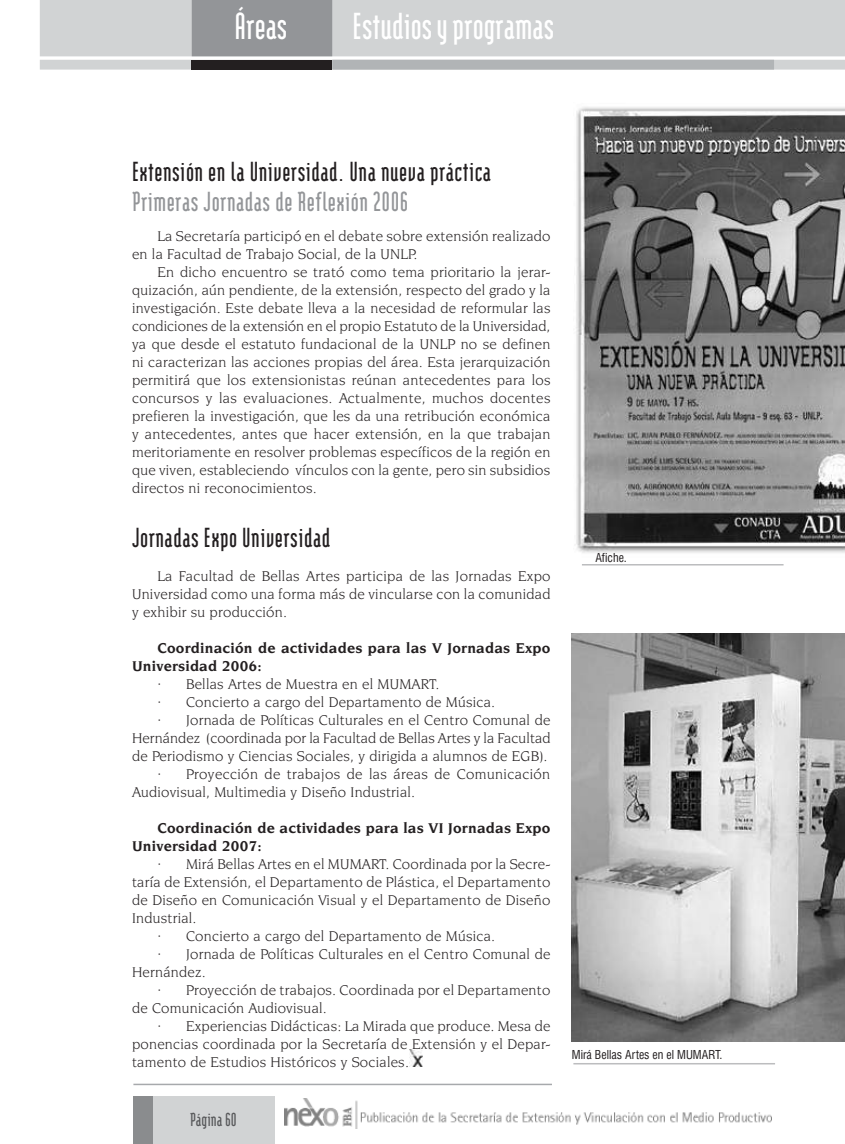
<style>
.page{position:relative;width:845px;height:1144px;background:#fff}
.page>*{position:absolute;margin:0;border:0;box-sizing:border-box;transform-origin:0 0}
.t1{font:700 45px "Modula";color:#fff}
.t2{font:700 33px "Modula";letter-spacing:.015em;color:#231f20}
.t3{font:700 33px "Modula";letter-spacing:.015em;color:#939598}
.t4{font:700 22.5px "Modula";color:#58595b}
.t5{font:15px/18px "Novarese IT Cby BT";letter-spacing:.015em;color:#231f20;text-align:justify}
.t6{font:700 15px/18px "Novarese IT Cby BT";letter-spacing:.015em;color:#231f20}
.t7{font:condensed 12px "Swiss 721 BT";color:#231f20}
</style>
<div class="page">
<svg style="left:40px;top:0;width:804px;height:70px;background:#c9cbcc"></svg>
<div style="left:192px;top:60px;width:140px;height:10px;background:#231f20"></div>
<div style="left:333px;top:61px;width:440px;height:8px;background:#b1b4b6"></div>
<div style="left:332px;top:60px;width:441px;height:10px;border:2px solid #b1b4b6"></div>
<img style="left:284px;top:1099px;width:487px;height:30px">
<div style="left:133px;top:1096px;width:141px;height:48px;background:#d1d3d4"></div>
<hr style="left:133px;top:1084px;width:418px;height:1px;background:#a7a9ac">
<div style="left:133px;top:1096px;width:19px;height:48px;background:#8a8c8e"></div>
<img style="left:571px;top:633px;width:273px;height:408px">
<img style="left:575px;top:107px;width:269px;height:446px">
<hr style="left:581px;top:564px;width:202px;height:2px;background:#bcbdbf">
<hr style="left:573px;top:1063px;width:201px;height:1px;background:#bcbdbf">
<img style="left:409px;top:1050px;width:13px;height:17px">
<h1 class="t1" style="left:234px;top:5px;width:54px">Áreas</h1>
<h1 class="t1" style="left:352px;top:5px;width:203px">Estudios y programas</h1>
<h2 class="t2" style="left:132px;top:156px;width:360px">Extensión en la Universidad. Una nueva práctica</h2>
<h2 class="t3" style="left:132px;top:186px;width:277px">Primeras Jornadas de Reflexión 2006</h2>
<p class="t5" style="left:132px;top:227px;width:420px;text-indent:26px">La Secretaría participó en el debate sobre extensión realizado en la Facultad de Trabajo Social, de la UNLP.</p>
<p class="t5" style="left:132px;top:263px;width:420px;text-indent:26px">En dicho encuentro se trató como tema prioritario la jerar&shy;quización, aún pendiente, de la extensión, respecto del grado y la investigación. Este debate lleva a la necesidad de reformular las condiciones de la extensión en el propio Estatuto de la Universidad, ya que desde el estatuto fundacional de la UNLP no se definen ni caracterizan las acciones propias del área. Esta jerarquización permitirá que los extensionistas reúnan antecedentes para los concursos y las evaluaciones. Actualmente, muchos docentes prefieren la investigación, que les da una retribución económica y antecedentes, antes que hacer extensión, en la que trabajan meritoriamente en resolver problemas específicos de la región en que viven, estableciendo vínculos con la gente, pero sin subsidios directos ni reconocimientos.</p>
<h2 class="t2" style="left:132px;top:522px;width:200px">Jornadas Expo Universidad</h2>
<p class="t5" style="left:132px;top:567px;width:420px;text-indent:26px">La Facultad de Bellas Artes participa de las Jornadas Expo Universidad como una forma más de vincularse con la comunidad y exhibir su producción.</p>
<p class="t6" style="left:132px;top:638px;width:420px;text-indent:26px">Coordinación de actividades para las V Jornadas Expo<br>Universidad 2006:</p>
<p class="t5" style="left:157px;top:675px;width:283px">· Bellas Artes de Muestra en el MUMART.</p>
<p class="t5" style="left:157px;top:693px;width:339px">· Concierto a cargo del Departamento de Música.</p>
<p class="t5" style="left:157px;top:711px;width:394px">· Jornada de Políticas Culturales en el Centro Comunal de</p>
<p class="t5" style="left:132px;top:729px;width:420px">Hernández (coordinada por la Facultad de Bellas Artes y la Facultad</p>
<p class="t5" style="left:132px;top:747px;width:417px">de Periodismo y Ciencias Sociales, y dirigida a alumnos de EGB).</p>
<p class="t5" style="left:157px;top:765px;width:394px">· Proyección de trabajos de las áreas de Comunicación</p>
<p class="t5" style="left:132px;top:783px;width:284px">Audiovisual, Multimedia y Diseño Industrial.</p>
<p class="t6" style="left:132px;top:818px;width:420px;text-indent:26px">Coordinación de actividades para las VI Jornadas Expo<br>Universidad 2007:</p>
<p class="t5" style="left:157px;top:855px;width:394px">· Mirá Bellas Artes en el MUMART. Coordinada por la Secre-</p>
<p class="t5" style="left:132px;top:873px;width:420px">taría de Extensión, el Departamento de Plástica, el Departamento</p>
<p class="t5" style="left:132px;top:891px;width:420px">de Diseño en Comunicación Visual y el Departamento de Diseño</p>
<p class="t5" style="left:132px;top:909px;width:66px">Industrial.</p>
<p class="t5" style="left:157px;top:927px;width:339px">· Concierto a cargo del Departamento de Música.</p>
<p class="t5" style="left:157px;top:945px;width:394px">· Jornada de Políticas Culturales en el Centro Comunal de</p>
<p class="t5" style="left:132px;top:963px;width:75px">Hernández.</p>
<p class="t5" style="left:157px;top:981px;width:394px">· Proyección de trabajos. Coordinada por el Departamento</p>
<p class="t5" style="left:132px;top:999px;width:196px">de Comunicación Audiovisual.</p>
<p class="t5" style="left:157px;top:1017px;width:394px">· Experiencias Didácticas: La Mirada que produce. Mesa de</p>
<p class="t5" style="left:132px;top:1035px;width:420px">ponencias coordinada por la Secretaría de Extensión y el Depar-</p>
<p class="t5" style="left:132px;top:1053px;width:278px">tamento de Estudios Históricos y Sociales.</p>
<h3 class="t4" style="left:190px;top:1109px;width:48px">Página 60</h3>
<p class="t7" style="left:595px;top:550px;width:33px">Afiche.</p>
<p class="t7" style="left:571px;top:1048px;width:152px">Mirá Bellas Artes en el MUMART.</p>
</div>
